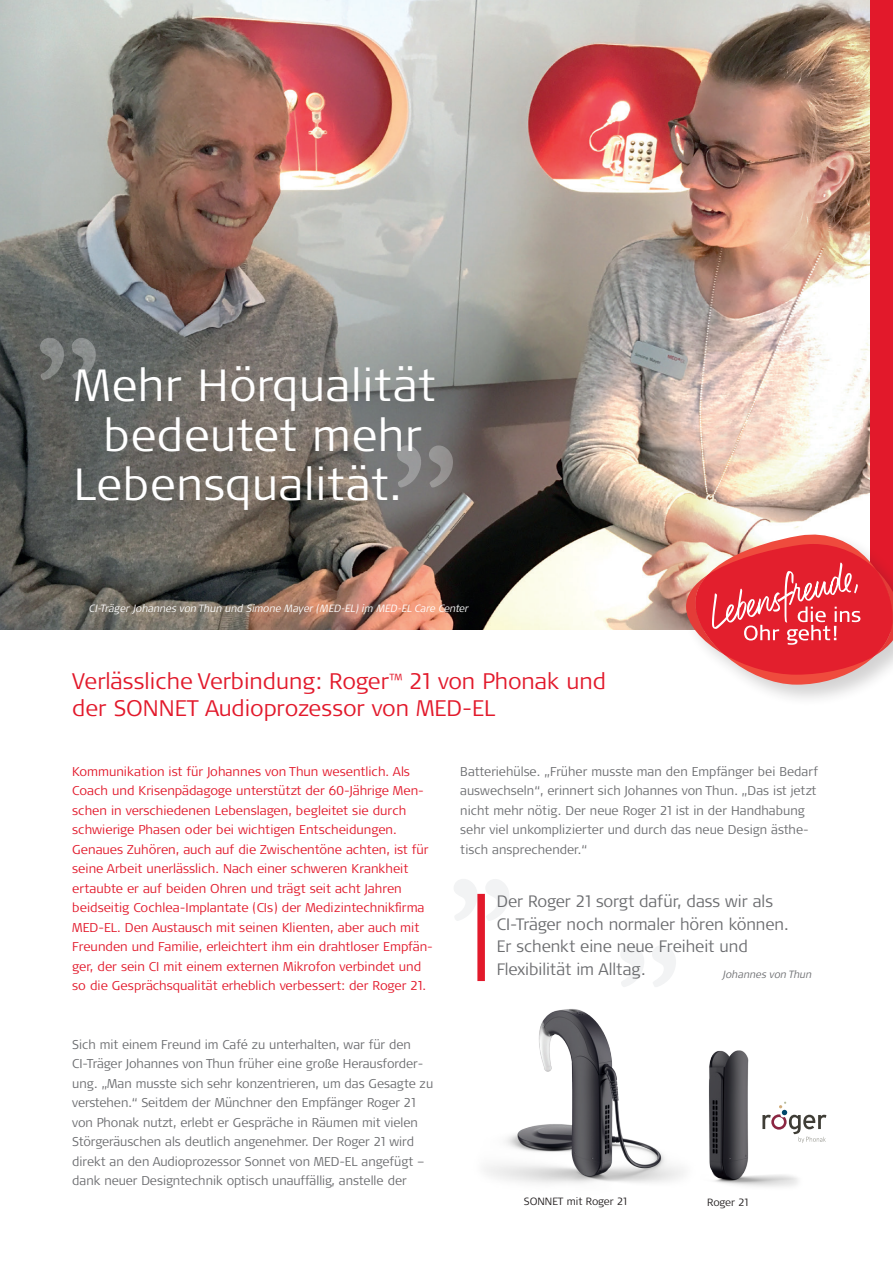
<style>
.page{position:relative;width:893px;height:1263px;background:#fff}
.page>*{position:absolute;margin:0;border:0;box-sizing:border-box;transform-origin:0 0}
.t1{font:700 135px "Garamond";color:#f2f3f4}
.t2{font:300 45px "Signa Pro";letter-spacing:.015em;color:#fff}
.t3{font:300 22.5px/27px "Signa Pro";color:#e2192b}
.t4{font:300 16.5px/22.5px "Signa Pro";letter-spacing:-.005em;color:#6c6d70}
.t5{font:300 12.75px/19.5px "Signa Pro";letter-spacing:-.005em;color:#6c6d70}
.t6{font:300 12.75px/19.5px "Signa Pro";color:#e2192b}
.t7{font:italic 300 10.5px "Signa Pro";letter-spacing:-.005em;color:#fff}
.AD_PF_ArtNr_lightBG{font:300 10.5px "Signa Pro";color:#231f20}
.t8{font:italic 300 10.5px "Signa Pro";letter-spacing:-.005em;color:#6c6d70}
</style>
<div class="page">
<svg style="left:814px;top:1114px;width:12px;height:28px"></svg>
<img style="left:478px;top:981px;width:168px;height:203px">
<img style="left:646px;top:1050px;width:168px;height:137px">
<img style="left:0;top:0;width:870px;height:629px">
<svg style="left:620px;top:945px;width:56px;height:42px"></svg>
<svg style="left:454px;top:879px;width:55px;height:42px"></svg>
<div style="left:477px;top:894px;width:8px;height:87px;background:#e2192b"></div>
<div style="left:870px;top:0;width:23px;height:631px;background:#e2192b"></div>
<div style="left:683px;top:531px;width:210px;height:176px;background:#231f20;opacity:.2"></div>
<svg style="left:686px;top:535px;width:207px;height:150px"></svg>
<h1 class="t1" style="left:34px;top:233px;width:68px">„</h1>
<p class="t2" style="left:74px;top:354px;width:363px">Mehr Hörqualität</p>
<p class="t2" style="left:103px;top:404px;width:320px">bedeutet mehr</p>
<p class="t2" style="left:74px;top:453px;width:330px">Lebensqualität.</p>
<h1 class="t1" style="left:391px;top:340px;width:68px">„</h1>
<p class="t7" style="left:89px;top:602px;width:381px">CI-Träger Johannes von Thun und Simone Mayer (MED-EL) im MED-EL Care Center</p>
<p class="t3" style="left:72px;top:667px;width:535px">Verlässliche Verbindung: Roger<sup>™</sup> 21 von Phonak und der SONNET Audioprozessor von MED-EL</p>
<p class="t6" style="left:72px;top:761px;width:362px">Kommunikation ist für Johannes von Thun wesentlich. Als Coach und Krisenpädagoge unterstützt der 60-Jährige Men&shy;schen in verschiedenen Lebenslagen, begleitet sie durch schwierige Phasen oder bei wichtigen Entscheidungen.<br>Genaues Zuhören, auch auf die Zwischentöne achten, ist für seine Arbeit unerlässlich. Nach einer schweren Krankheit ertaubte er auf beiden Ohren und trägt seit acht Jahren beidseitig Cochlea-Implantate (CIs) der Medizintechnikfirma MED-EL. Den Austausch mit seinen Klienten, aber auch mit Freunden und Familie, erleichtert ihm ein drahtloser Empfän&shy;ger, der sein CI mit einem externen Mikrofon verbindet und so die Gesprächsqualität erheblich verbessert: der Roger 21.</p>
<p class="t5" style="left:460px;top:761px;width:359px">Batteriehülse. „Früher musste man den Empfänger bei Bedarf auswechseln“, erinnert sich Johannes von Thun. „Das ist jetzt nicht mehr nötig. Der neue Roger 21 ist in der Handhabung sehr viel unkomplizierter und durch das neue Design ästhe&shy;tisch ansprechender.“</p>
<p class="t4" style="left:497px;top:890px;width:293px">Der Roger 21 sorgt dafür, dass wir als CI-Träger noch normaler hören können.<br>Er schenkt eine neue Freiheit und Flexibilität im Alltag.</p>
<p class="t8" style="left:723px;top:968px;width:91px">Johannes von Thun</p>
<p class="t5" style="left:72px;top:1034px;width:362px">Sich mit einem Freund im Café zu unterhalten, war für den CI-Träger Johannes von Thun früher eine große Herausforder&shy;ung. „Man musste sich sehr konzentrieren, um das Gesagte zu verstehen.“ Seitdem der Münchner den Empfänger Roger 21</p>
<p class="t5" style="left:72px;top:1112px;width:354px">von Phonak nutzt, erlebt er Gespräche in Räumen mit vielen Störgeräuschen als deutlich angenehmer. Der Roger 21 wird direkt an den Audioprozessor Sonnet von MED-EL angefügt – dank neuer Designtechnik optisch unauffällig, anstelle der</p>
<p class="AD_PF_ArtNr_lightBG" style="left:524px;top:1194px;width:105px">SONNET mit Roger 21</p>
<p class="AD_PF_ArtNr_lightBG" style="left:707px;top:1195px;width:43px">Roger 21</p>
</div>
